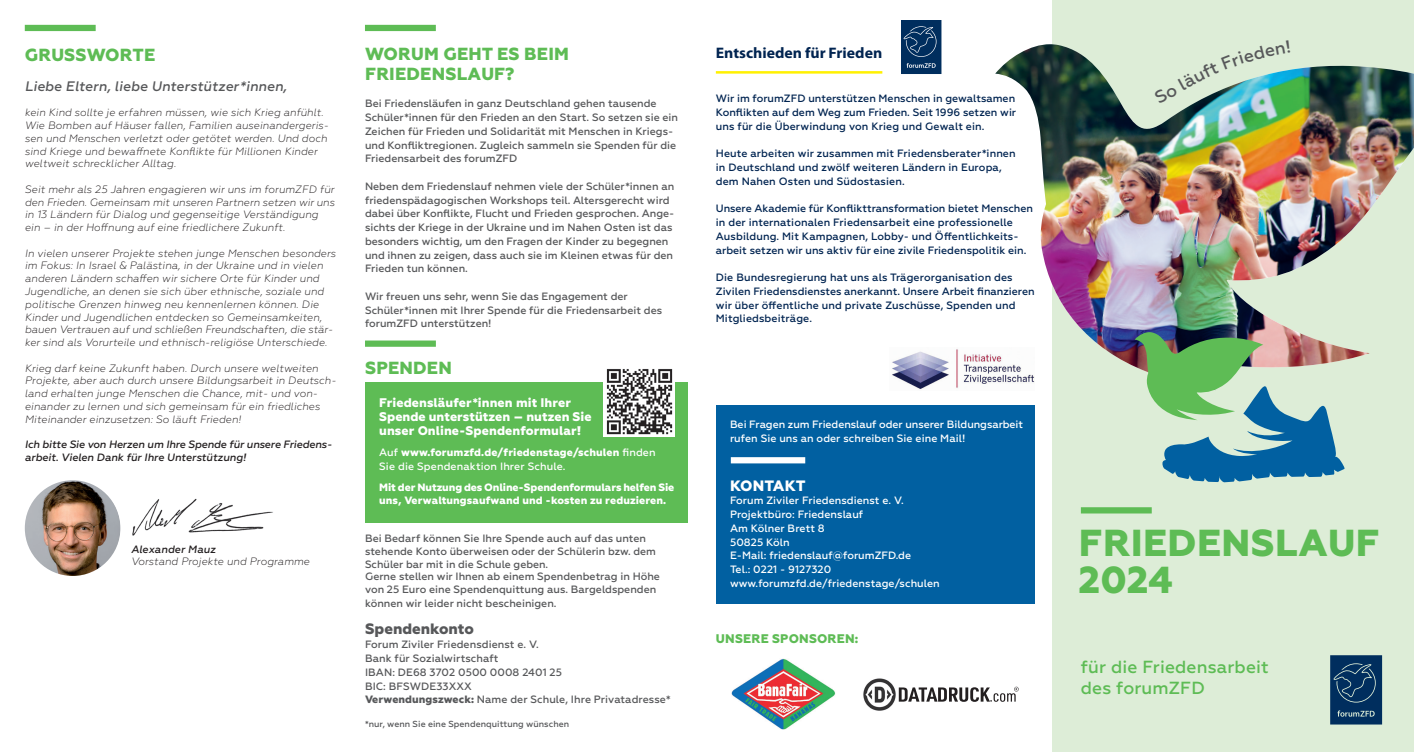
<style>
.page{position:relative;width:1414px;height:752px;background:#fff}
.page>*{position:absolute;margin:0;border:0;box-sizing:border-box;transform-origin:0 0}
.t1{font:800 37.5px/37.5px "Geometria";letter-spacing:.01em;color:#5ebc55}
.t2{font:800 17.5px "Geometria";letter-spacing:.01em;color:#5ebc55}
.t3{font:500 17.5px/21px "Geometria";letter-spacing:.01em;color:#5ebc55}
.t4{font:700 15.25px "Myriad Pro";color:#002451;scale:1.04 1}
.t5{font:800 15px "Geometria";color:#57585a}
.t6{font:800 15px "Geometria";letter-spacing:.01em;color:#fff}
.t7{font:italic 500 13.75px "Geometria";letter-spacing:.01em;color:#57585a}
.t8{font:800 12.5px/13.8px "Geometria";letter-spacing:.005em;color:#fff}
.t9{font:800 12.5px "Geometria";letter-spacing:.015em;color:#5ebc55}
.t10{font:italic 300 10.62px/12.8px "Geometria";letter-spacing:.01em;color:#231f20}
.t11{font:500 10.62px/13.8px "Geometria";color:#57585a}
.t12{font:500 10.62px/13.8px "Geometria";letter-spacing:.01em;color:#002451}
.t13{font:500 10.62px/13.8px "Geometria";letter-spacing:.005em;color:#fff}
.t14{font:800 10.62px/12.8px "Geometria";letter-spacing:-.01em;color:#fff}
.t15{font:italic 500 10.62px/12.8px "Geometria";letter-spacing:-.01em;color:#231f20}
.t16{font:italic 500 10.62px "Geometria";letter-spacing:.01em;color:#231f20}
.t17{font:500 8.75px "Geometria";letter-spacing:.005em;color:#57585a}
.s1{font-weight:800}
</style>
<div class="page">
<div style="left:1052px;top:0;width:362px;height:751px;background:#ddedd7"></div>
<img style="left:995px;top:44px;width:419px;height:323px">
<svg style="left:1330px;top:655px;width:52px;height:69px;background:#133e68"></svg>
<div style="left:1081px;top:507px;width:71px;height:6px;background:#5ebc55"></div>
<svg style="left:1134px;top:331px;width:211px;height:151px"></svg>
<svg style="left:901px;top:20px;width:40px;height:54px;background:#143e6a"></svg>
<hr style="left:716px;top:71px;width:166px;height:3px;background:#fff101">
<div style="left:365px;top:25px;width:71px;height:6px;background:#5ebc55"></div>
<div style="left:716px;top:405px;width:319px;height:199px;background:#0160a1"></div>
<div style="left:731px;top:457px;width:74px;height:6px;background:#fff"></div>
<div style="left:365px;top:382px;width:322px;height:140px;background:#5ebc55"></div>
<div style="left:365px;top:340px;width:71px;height:6px;background:#5ebc55"></div>
<img style="left:604px;top:369px;width:71px;height:67px">
<div style="left:25px;top:25px;width:71px;height:6px;background:#5ebc55"></div>
<img style="left:25px;top:480px;width:95px;height:95px;border-radius:48px">
<img style="left:132px;top:498px;width:141px;height:38px">
<img style="left:892px;top:347px;width:143px;height:42px">
<img style="left:732px;top:658px;width:103px;height:71px">
<svg style="left:899px;top:686px;width:120px;height:15px"></svg>
<img style="left:863px;top:678px;width:33px;height:33px">
<svg style="left:1154px;top:44px;width:136px;height:60px"></svg>
<h2 class="t2" style="left:25px;top:45px;width:132px">GRUSSWORTE</h2>
<p class="t7" style="left:25px;top:78px;width:264px">Liebe Eltern, liebe Unterstützer*innen,</p>
<p class="t10" style="left:25px;top:106px;width:305px">kein Kind sollte je erfahren müssen, wie sich Krieg anfühlt.<br>Wie Bomben auf Häuser fallen, Familien auseinandergeris&shy;sen und Menschen verletzt oder getötet werden. Und doch sind Kriege und bewaffnete Konflikte für Millionen Kinder weltweit schrecklicher Alltag.</p>
<p class="t10" style="left:25px;top:183px;width:311px">Seit mehr als 25 Jahren engagieren wir uns im forumZFD für den Frieden. Gemeinsam mit unseren Partnern setzen wir uns in 13 Ländern für Dialog und gegenseitige Verständigung ein – in der Hoffnung auf eine friedlichere Zukunft.</p>
<p class="t10" style="left:25px;top:246px;width:312px">In vielen unserer Projekte stehen junge Menschen besonders im Fokus: In Israel &amp; Palästina, in der Ukraine und in vielen anderen Ländern schaffen wir sichere Orte für Kinder und Jugendliche, an denen sie sich über ethnische, soziale und politische Grenzen hinweg neu kennenlernen können. Die Kinder und Jugendlichen entdecken so Gemeinsamkeiten, bauen Vertrauen auf und schließen Freundschaften, die stär&shy;ker sind als Vorurteile und ethnisch-religiöse Unterschiede.</p>
<p class="t10" style="left:25px;top:361px;width:313px">Krieg darf keine Zukunft haben. Durch unsere weltweiten Projekte, aber auch durch unsere Bildungsarbeit in Deutsch&shy;land erhalten junge Menschen die Chance, mit- und von&shy;einander zu lernen und sich gemeinsam für ein friedliches Miteinander einzusetzen: So läuft Frieden!</p>
<p class="t15" style="left:25px;top:438px;width:309px">Ich bitte Sie von Herzen um Ihre Spende für unsere Friedens&shy;arbeit. Vielen Dank für Ihre Unterstützung!</p>
<p class="t16" style="left:131px;top:542px;width:86px">Alexander Mauz</p>
<p class="t10" style="left:131px;top:555px;width:180px">Vorstand Projekte und Programme</p>
<h2 class="t2" style="left:365px;top:43px;width:205px">WORUM GEHT ES BEIM</h2>
<h3 class="t4" style="left:716px;top:42px;width:162px">Entschieden für Frieden</h3>
<h2 class="t2" style="left:365px;top:63px;width:151px">FRIEDENSLAUF?</h2>
<p class="t11" style="left:365px;top:97px;width:315px">Bei Friedensläufen in ganz Deutschland gehen tausende Schüler*innen für den Frieden an den Start. So setzen sie ein Zeichen für Frieden und Solidarität mit Menschen in Kriegs&shy;und Konfliktregionen. Zugleich sammeln sie Spenden für die Friedensarbeit des forumZFD</p>
<p class="t11" style="left:365px;top:179px;width:311px">Neben dem Friedenslauf nehmen viele der Schüler*innen an friedenspädagogischen Workshops teil. Altersgerecht wird dabei über Konflikte, Flucht und Frieden gesprochen. Ange&shy;sichts der Kriege in der Ukraine und im Nahen Osten ist das besonders wichtig, um den Fragen der Kinder zu begegnen und ihnen zu zeigen, dass auch sie im Kleinen etwas für den Frieden tun können.</p>
<p class="t11" style="left:365px;top:289px;width:299px">Wir freuen uns sehr, wenn Sie das Engagement der<br>Schüler*innen mit Ihrer Spende für die Friedensarbeit des forumZFD unterstützen!</p>
<p class="t12" style="left:716px;top:92px;width:302px;text-align:justify">Wir im forumZFD unterstützen Menschen in gewaltsamen Konflikten auf dem Weg zum Frieden. Seit 1996 setzen wir uns für die Überwindung von Krieg und Gewalt ein.</p>
<p class="t12" style="left:716px;top:147px;width:301px">Heute arbeiten wir zusammen mit Friedensberater*innen in Deutschland und zwölf weiteren Ländern in Europa, dem Nahen Osten und Südostasien.</p>
<p class="t12" style="left:716px;top:202px;width:319px">Unsere Akademie für Konflikttransformation bietet Menschen in der internationalen Friedensarbeit eine professionelle Ausbildung. Mit Kampagnen, Lobby- und Öffentlichkeits&shy;arbeit setzen wir uns aktiv für eine zivile Friedenspolitik ein.</p>
<p class="t12" style="left:716px;top:270px;width:320px">Die Bundesregierung hat uns als Trägerorganisation des Zivilen Friedensdienstes anerkannt. Unsere Arbeit finanzieren wir über öffentliche und private Zuschüsse, Spenden und Mitgliedsbeiträge.</p>
<h2 class="t2" style="left:365px;top:357px;width:88px">SPENDEN</h2>
<p class="t8" style="left:379px;top:396px;width:214px">Friedensläufer*innen mit Ihrer<br>Spende unterstützen – nutzen Sie unser Online-Spendenformular!</p>
<p class="t13" style="left:379px;top:445px;width:278px">Auf <span class="s1">www.forumzfd.de/friedenstage/schulen</span> finden<br>Sie die Spendenaktion Ihrer Schule.</p>
<p class="t14" style="left:379px;top:481px;width:297px">Mit der Nutzung des Online-Spendenformulars helfen Sie uns, Verwaltungsaufwand und -kosten zu reduzieren.</p>
<p class="t11" style="left:365px;top:532px;width:296px;line-height:12.8px">Bei Bedarf können Sie Ihre Spende auch auf das unten stehende Konto überweisen oder der Schülerin bzw. dem Schüler bar mit in die Schule geben.<br>Gerne stellen wir Ihnen ab einem Spendenbetrag in Höhe von 25 Euro eine Spendenquittung aus. Bargeldspenden</p>
<p class="t11" style="left:365px;top:596px;width:193px">können wir leider nicht bescheinigen.</p>
<h3 class="t5" style="left:365px;top:620px;width:111px">Spendenkonto</h3>
<p class="t11" style="left:365px;top:637px;width:307px">Forum Ziviler Friedensdienst e. V.<br>Bank für Sozialwirtschaft<br>IBAN: DE68 3702 0500 0008 2401 25<br>BIC: BFSWDE33XXX<br><span class="s1">Verwendungszweck:</span> Name der Schule, Ihre Privatadresse*</p>
<p class="t17" style="left:365px;top:718px;width:206px">*nur, wenn Sie eine Spendenquittung wünschen</p>
<p class="t13" style="left:730px;top:417px;width:295px">Bei Fragen zum Friedenslauf oder unserer Bildungsarbeit rufen Sie uns an oder schreiben Sie eine Mail!</p>
<h3 class="t6" style="left:730px;top:476px;width:77px">KONTAKT</h3>
<p class="t13" style="left:730px;top:493px;width:211px">Forum Ziviler Friedensdienst e. V.<br>Projektbüro: Friedenslauf<br>Am Kölner Brett 8<br>50825 Köln<br>E-Mail: friedenslauf@forumZFD.de<br>Tel.: 0221 - 9127320 www.forumzfd.de/friedenstage/schulen</p>
<p class="t9" style="left:716px;top:631px;width:144px">UNSERE SPONSOREN:</p>
<h1 class="t1" style="left:1078px;top:524px;width:302px">FRIEDENSLAUF<br>2024</h1>
<h2 class="t3" style="left:1081px;top:656px;width:190px">für die Friedensarbeit des forumZFD</h2>
</div>
